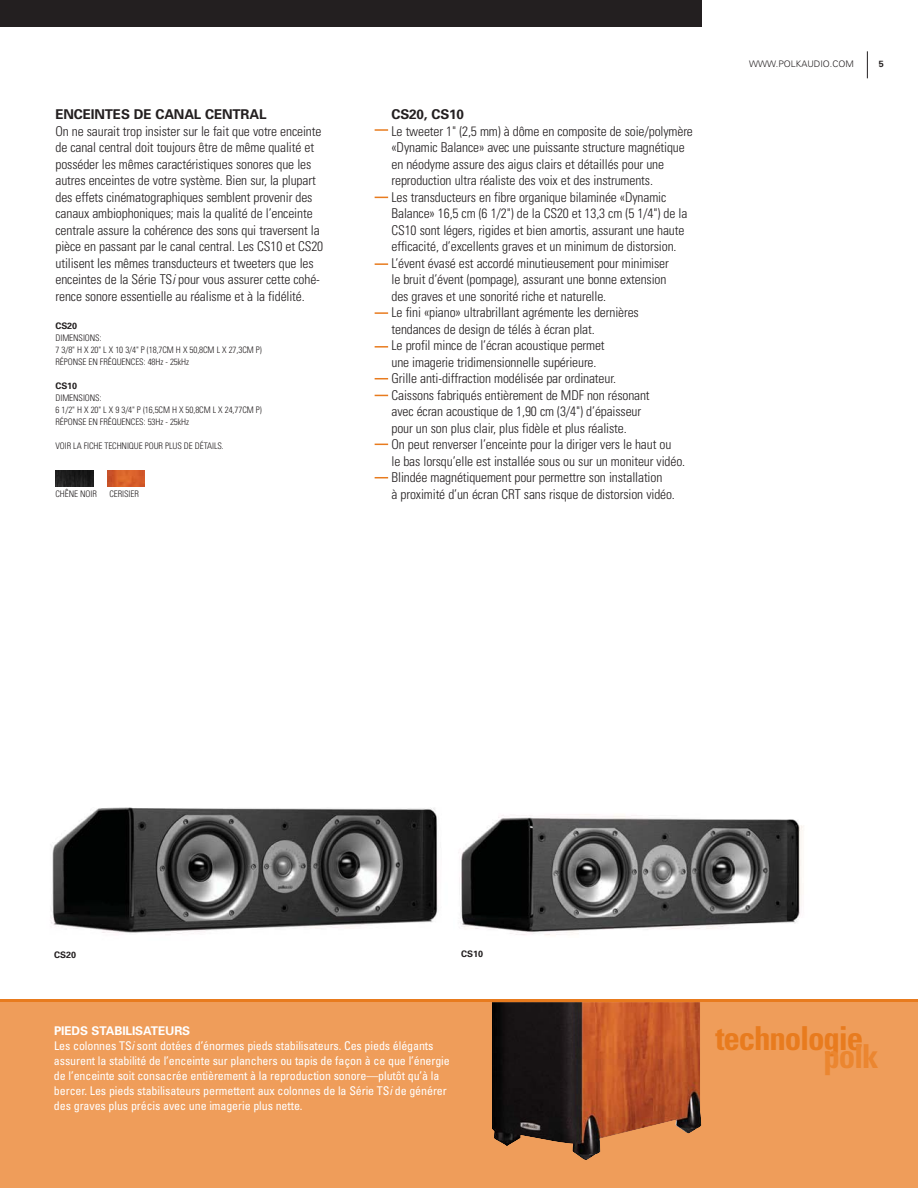
<style>
.page{position:relative;width:918px;height:1188px;background:#fff}
.page>*{position:absolute;margin:0;border:0;box-sizing:border-box;transform-origin:0 0}
.t1{font:700 condensed 33px "Univers";letter-spacing:-.035em;color:#e87b1e}
.t2{font:700 condensed 33px "Univers";color:#eb8630}
.t3{font:300 condensed 13.5px/16.5px "Univers";letter-spacing:-.01em;color:#231f20}
.t4{font:700 13.5px "Univers";letter-spacing:-.01em;color:#231f20}
.t5{font:condensed 12px/15px "Univers";letter-spacing:-.01em;color:#fff}
.t6{font:300 condensed 9px/12px "Univers";letter-spacing:-.01em;color:#231f20}
.t7{font:300 9px "Univers";color:#231f20}
.t8{font:700 9px "Univers";letter-spacing:-.01em;color:#231f20}
.s1{font-style:italic}
.s2{font-weight:700;font-stretch:normal}
</style>
<div class="page">
<div style="left:0;top:999px;width:918px;height:189px;background:#ef9d5a"></div>
<div style="left:0;top:0;width:702px;height:27px;background:#231f20"></div>
<svg style="left:867px;top:51px;width:1px;height:27px"></svg>
<img style="left:492px;top:1002px;width:209px;height:158px">
<svg style="left:375px;top:129px;width:13px;height:2px"></svg>
<svg style="left:375px;top:197px;width:13px;height:1px"></svg>
<svg style="left:375px;top:346px;width:13px;height:2px"></svg>
<svg style="left:375px;top:312px;width:13px;height:2px"></svg>
<svg style="left:375px;top:263px;width:13px;height:2px"></svg>
<svg style="left:375px;top:395px;width:13px;height:1px"></svg>
<svg style="left:375px;top:444px;width:13px;height:1px"></svg>
<svg style="left:375px;top:378px;width:13px;height:1px"></svg>
<svg style="left:375px;top:477px;width:13px;height:1px"></svg>
<img style="left:56px;top:470px;width:37px;height:17px">
<img style="left:107px;top:470px;width:37px;height:16px">
<img style="left:50px;top:807px;width:388px;height:127px">
<img style="left:459px;top:814px;width:345px;height:121px">
<p class="t4" style="left:56px;top:109px;width:213px">ENCEINTES DE CANAL CENTRAL</p>
<p class="t3" style="left:55px;top:124px;width:269px">On ne saurait trop insister sur le fait que votre enceinte de canal central doit toujours être de même qualité et posséder les mêmes caractéristiques sonores que les autres enceintes de votre système. Bien sur, la plupart des effets cinématographiques semblent provenir des canaux ambiophoniques; mais la qualité de l’enceinte centrale assure la cohérence des sons qui traversent la pièce en passant par le canal central. Les CS10 et CS20 utilisent les mêmes transducteurs et tweeters que les enceintes de la Série TS<span class="s1">i</span> pour vous assurer cette cohé&shy;rence sonore essentielle au réalisme et à la fidélité.</p>
<p class="t8" style="left:56px;top:323px;width:23px">CS20</p>
<p class="t6" style="left:56px;top:333px;width:208px">DIMENSIONS:<br>7 3/8" H X 20" L X 10 3/4" P (18,7CM H X 50,8CM L X 27,3CM P)<br>RÉPONSE EN FRÉQUENCES: 48Hz - 25kHz</p>
<p class="t8" style="left:56px;top:383px;width:23px">CS10</p>
<p class="t6" style="left:56px;top:393px;width:208px">DIMENSIONS:<br>6 1/2" H X 20" L X 9 3/4" P (16,5CM H X 50,8CM L X 24,77CM P)<br>RÉPONSE EN FRÉQUENCES: 53Hz - 25kHz</p>
<p class="t6" style="left:56px;top:441px;width:170px">VOIR LA FICHE TECHNIQUE POUR PLUS DE DÉTAILS.</p>
<p class="t6" style="left:56px;top:489px;width:43px">CHÊNE NOIR</p>
<p class="t6" style="left:109px;top:489px;width:31px">CERISIER</p>
<p class="t4" style="left:392px;top:109px;width:74px">CS20, CS10</p>
<p class="t3" style="left:391px;top:124px;width:303px">Le tweeter 1" (2,5 mm) à dôme en composite de soie/polymère «Dynamic Balance» avec une puissante structure magnétique en néodyme assure des aigus clairs et détaillés pour une reproduction ultra réaliste des voix et des instruments.<br>Les transducteurs en fibre organique bilaminée «Dynamic Balance» 16,5 cm (6 1/2") de la CS20 et 13,3 cm (5 1/4") de la CS10 sont légers, rigides et bien amortis, assurant une haute efficacité, d’excellents graves et un minimum de distorsion.<br>L’évent évasé est accordé minutieusement pour minimiser<br>le bruit d’évent (pompage), assurant une bonne extension<br>des graves et une sonorité riche et naturelle.<br>Le fini «piano» ultrabrillant agrémente les dernières<br>tendances de design de télés à écran plat.<br>Le profil mince de l’écran acoustique permet<br>une imagerie tridimensionnelle supérieure.<br>Grille anti-diffraction modélisée par ordinateur.<br>Caissons fabriqués entièrement de MDF non résonant<br>avec écran acoustique de 1,90 cm (3/4") d’épaisseur<br>pour un son plus clair, plus fidèle et plus réaliste.<br>On peut renverser l’enceinte pour la diriger vers le haut ou<br>le bas lorsqu’elle est installée sous ou sur un moniteur vidéo.<br>Blindée magnétiquement pour permettre son installation<br>à proximité d’un écran CRT sans risque de distorsion vidéo.</p>
<p class="t7" style="left:749px;top:61px;width:106px">WWW.POLKAUDIO.COM</p>
<p class="t8" style="left:879px;top:61px;width:7px">5</p>
<p class="t8" style="left:54px;top:951px;width:23px">CS20</p>
<p class="t8" style="left:461px;top:951px;width:23px">CS10</p>
<p class="t5" style="left:54px;top:1024px;width:397px"><span class="s2">PIEDS STABILISATEURS<br></span>Les colonnes TS<span class="s1">i</span> sont dotées d’énormes pieds stabilisateurs. Ces pieds élégants assurent la stabilité de l’enceinte sur planchers ou tapis de façon à ce que l’énergie de l’enceinte soit consacrée entièrement à la reproduction sonore—plutôt qu’à la bercer. Les pieds stabilisateurs permettent aux colonnes de la Série TS<span class="s1">i</span> de générer des graves plus précis avec une imagerie plus nette.</p>
<h1 class="t1" style="left:716px;top:1026px;width:149px">technologie</h1>
<h1 class="t2" style="left:823px;top:1044px;width:57px">polk</h1>
</div>
